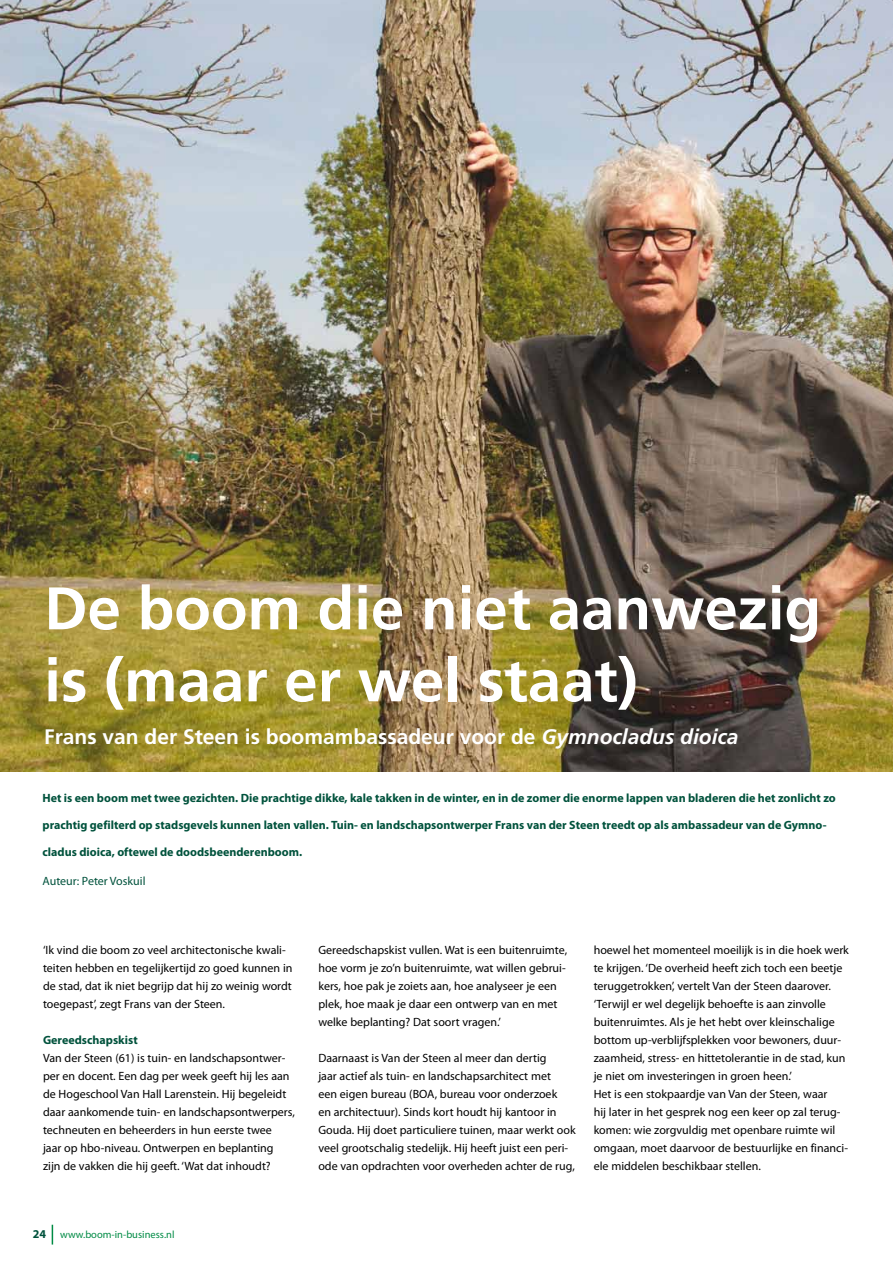
<style>
.page{position:relative;width:893px;height:1263px;background:#fff}
.page>*{position:absolute;margin:0;border:0;box-sizing:border-box;transform-origin:0 0}
.t1{font:700 60px/72px "Frutiger";color:#fff}
.t2{font:700 21px "Frutiger";color:#fff}
.t3{font:12px/18px "Myriad Pro";color:#000}
.t4{font:700 12px "Myriad Pro";color:#00523c}
.t5{font:12px "Myriad Pro";color:#00523c}
.t6{font:10.5px "Myriad Pro";color:#008b45}
.s1{font-style:italic}
.s2{font-weight:700;font-size:12px;color:#00523c}
</style>
<div class="page">
<svg style="left:52px;top:1225px;width:1px;height:19px"></svg>
<img style="left:0;top:0;width:893px;height:772px">
<h1 class="t1" style="left:44px;top:572px;width:778px">De boom die niet aanwezig is (maar er wel staat)</h1>
<h2 class="t2" style="left:44px;top:724px;width:696px">Frans van der Steen is boomambassadeur voor de <span class="s1">Gymnocladus dioica</span></h2>
<p class="t4" style="left:43px;top:790px;width:795px">Het is een boom met twee gezichten. Die prachtige dikke, kale takken in de winter, en in de zomer die enorme lappen van bladeren die het zonlicht zo</p>
<p class="t4" style="left:43px;top:817px;width:786px">prachtig gefilterd op stadsgevels kunnen laten vallen. Tuin- en landschapsontwerper Frans van der Steen treedt op als ambassadeur van de Gymno-</p>
<p class="t4" style="left:43px;top:844px;width:261px">cladus dioica, oftewel de doodsbeenderenboom.</p>
<p class="t5" style="left:43px;top:873px;width:105px">Auteur: Peter Voskuil</p>
<p class="t3" style="left:43px;top:941px;width:251px">‘Ik vind die boom zo veel architectonische kwali&shy;teiten hebben en tegelijkertijd zo goed kunnen in de stad, dat ik niet begrijp dat hij zo weinig wordt toegepast’, zegt Frans van der Steen.</p>
<p class="t4" style="left:43px;top:1032px;width:96px">Gereedschapskist</p>
<p class="t3" style="left:43px;top:1049px;width:253px">Van der Steen (61) is tuin- en landschapsontwer&shy;per en docent. Een dag per week geeft hij les aan de Hogeschool Van Hall Larenstein. Hij begeleidt daar aankomende tuin- en landschapsontwerpers, techneuten en beheerders in hun eerste twee<br>jaar op hbo-niveau. Ontwerpen en beplanting<br>zijn de vakken die hij geeft. ‘Wat dat inhoudt?</p>
<p class="t6" style="left:33px;top:1228px;width:143px"><span class="s2">24</span> www.boom-in-business.nl</p>
<p class="t3" style="left:318px;top:941px;width:250px">Gereedschapskist vullen. Wat is een buitenruimte, hoe vorm je zo’n buitenruimte, wat willen gebrui&shy;kers, hoe pak je zoiets aan, hoe analyseer je een plek, hoe maak je daar een ontwerp van en met welke beplanting? Dat soort vragen.’</p>
<p class="t3" style="left:318px;top:1049px;width:259px">Daarnaast is Van der Steen al meer dan dertig<br>jaar actief als tuin- en landschapsarchitect met<br>een eigen bureau (BOA, bureau voor onderzoek<br>en architectuur). Sinds kort houdt hij kantoor in Gouda. Hij doet particuliere tuinen, maar werkt ook veel grootschalig stedelijk. Hij heeft juist een peri&shy;ode van opdrachten voor overheden achter de rug,</p>
<p class="t3" style="left:594px;top:941px;width:257px">hoewel het momenteel moeilijk is in die hoek werk te krijgen. ‘De overheid heeft zich toch een beetje teruggetrokken’, vertelt Van der Steen daarover. ‘Terwijl er wel degelijk behoefte is aan zinvolle buitenruimtes. Als je het hebt over kleinschalige bottom up-verblijfsplekken voor bewoners, duur&shy;zaamheid, stress- en hittetolerantie in de stad, kun je niet om investeringen in groen heen.’<br>Het is een stokpaardje van Van der Steen, waar<br>hij later in het gesprek nog een keer op zal terug&shy;komen: wie zorgvuldig met openbare ruimte wil omgaan, moet daarvoor de bestuurlijke en financi&shy;ële middelen beschikbaar stellen.</p>
</div>
